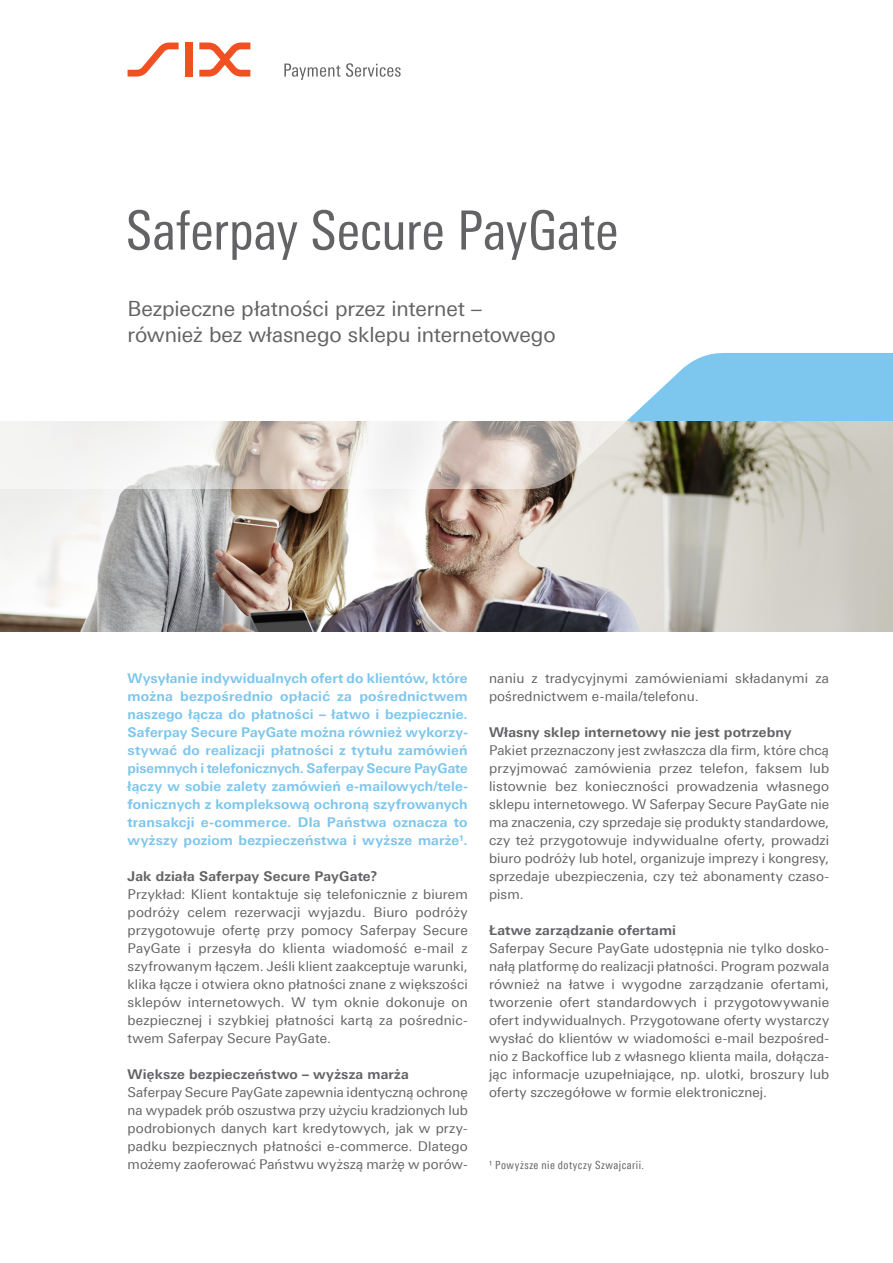
<style>
.page{position:relative;width:893px;height:1263px;background:#fff}
.page>*{position:absolute;margin:0;border:0;box-sizing:border-box;transform-origin:0 0}
.t1{font:54px "Linotype Univers 420 Cn";letter-spacing:-.005em;color:#636366}
.t2{font:21px/25.5px "Linotype Univers 430";letter-spacing:-.005em;color:#636366}
.t3{font:13.5px/18px "Linotype Univers 430";letter-spacing:.01em;color:#636366;text-align:justify}
.t4{font:700 13.5px/18px "Linotype Univers 630";letter-spacing:.01em;color:#7dc6ed;text-align:justify}
.t5{font:700 13.5px "Linotype Univers 630";letter-spacing:.01em;color:#636366}
.t6{font:11.25px "Linotype Univers 420 Cn";letter-spacing:.045em;color:#636366}
</style>
<div class="page">
<svg style="left:128px;top:43px;width:51px;height:34px"></svg>
<div style="left:185px;top:43px;width:8px;height:34px;background:#f15122"></div>
<svg style="left:199px;top:43px;width:51px;height:34px"></svg>
<svg style="left:284px;top:63px;width:117px;height:17px"></svg>
<img style="left:0;top:489px;width:893px;height:142px">
<svg style="left:0;top:353px;width:893px;height:136px"></svg>
<h1 class="t1" style="left:126px;top:199px;width:494px">Saferpay Secure PayGate</h1>
<h2 class="t2" style="left:128px;top:296px;width:430px">Bezpieczne płatności przez internet – również bez własnego sklepu internetowego</h2>
<p class="t4" style="left:128px;top:669px;width:342px">Wysyłanie indywidualnych ofert do klientów, które można bezpośrednio opłacić za pośrednictwem naszego łącza do płatności – łatwo i bezpiecznie.<br>Saferpay Secure PayGate można również wykorzy&shy;stywać do realizacji płatności z tytułu zamówień pisemnych i telefonicznych. Saferpay Secure PayGate łączy w sobie zalety zamówień e-mailowych/tele&shy;fonicznych z kompleksową ochroną szyfrowanych transakcji e-commerce. Dla Państwa oznacza to wyższy poziom bezpieczeństwa i wyższe marże¹.</p>
<p class="t5" style="left:128px;top:868px;width:251px">Jak działa Saferpay Secure PayGate?</p>
<p class="t3" style="left:128px;top:885px;width:342px">Przykład: Klient kontaktuje się telefonicznie z biurem podróży celem rezerwacji wyjazdu. Biuro podróży przygotowuje ofertę przy pomocy Saferpay Secure PayGate i przesyła do klienta wiadomość e-mail z szyfrowanym łączem. Jeśli klient zaakceptuje warunki, klika łącze i otwiera okno płatności znane z większości sklepów internetowych. W tym oknie dokonuje on bezpiecznej i szybkiej płatności kartą za pośrednic&shy;twem Saferpay Secure PayGate.</p>
<p class="t5" style="left:128px;top:1066px;width:283px">Większe bezpieczeństwo – wyższa marża</p>
<p class="t3" style="left:128px;top:1083px;width:342px">Saferpay Secure PayGate zapewnia identyczną ochronę na wypadek prób oszustwa przy użyciu kradzionych lub podrobionych danych kart kredytowych, jak w przy&shy;padku bezpiecznych płatności e-commerce. Dlatego możemy zaoferować Państwu wyższą marżę w porów-</p>
<p class="t3" style="left:489px;top:669px;width:342px">naniu z tradycyjnymi zamówieniami składanymi za pośrednictwem e-maila/telefonu.</p>
<p class="t5" style="left:489px;top:724px;width:304px">Własny sklep internetowy nie jest potrzebny</p>
<p class="t3" style="left:489px;top:741px;width:342px">Pakiet przeznaczony jest zwłaszcza dla firm, które chcą przyjmować zamówienia przez telefon, faksem lub listownie bez konieczności prowadzenia własnego sklepu internetowego. W Saferpay Secure PayGate nie ma znaczenia, czy sprzedaje się produkty standardowe, czy też przygotowuje indywidualne oferty, prowadzi biuro podróży lub hotel, organizuje imprezy i kongresy, sprzedaje ubezpieczenia, czy też abonamenty czaso&shy;pism.</p>
<p class="t5" style="left:489px;top:922px;width:189px">Łatwe zarządzanie ofertami</p>
<p class="t3" style="left:489px;top:939px;width:342px">Saferpay Secure PayGate udostępnia nie tylko dosko&shy;nałą platformę do realizacji płatności. Program pozwala również na łatwe i wygodne zarządzanie ofertami, tworzenie ofert standardowych i przygotowywanie ofert indywidualnych. Przygotowane oferty wystarczy wysłać do klientów w wiadomości e-mail bezpośred&shy;nio z Backoffice lub z własnego klienta maila, dołącza&shy;jąc informacje uzupełniające, np. ulotki, broszury lub oferty szczegółowe w formie elektronicznej.</p>
<p class="t6" style="left:489px;top:1158px;width:156px">¹ Powyższe nie dotyczy Szwajcarii.</p>
</div>
